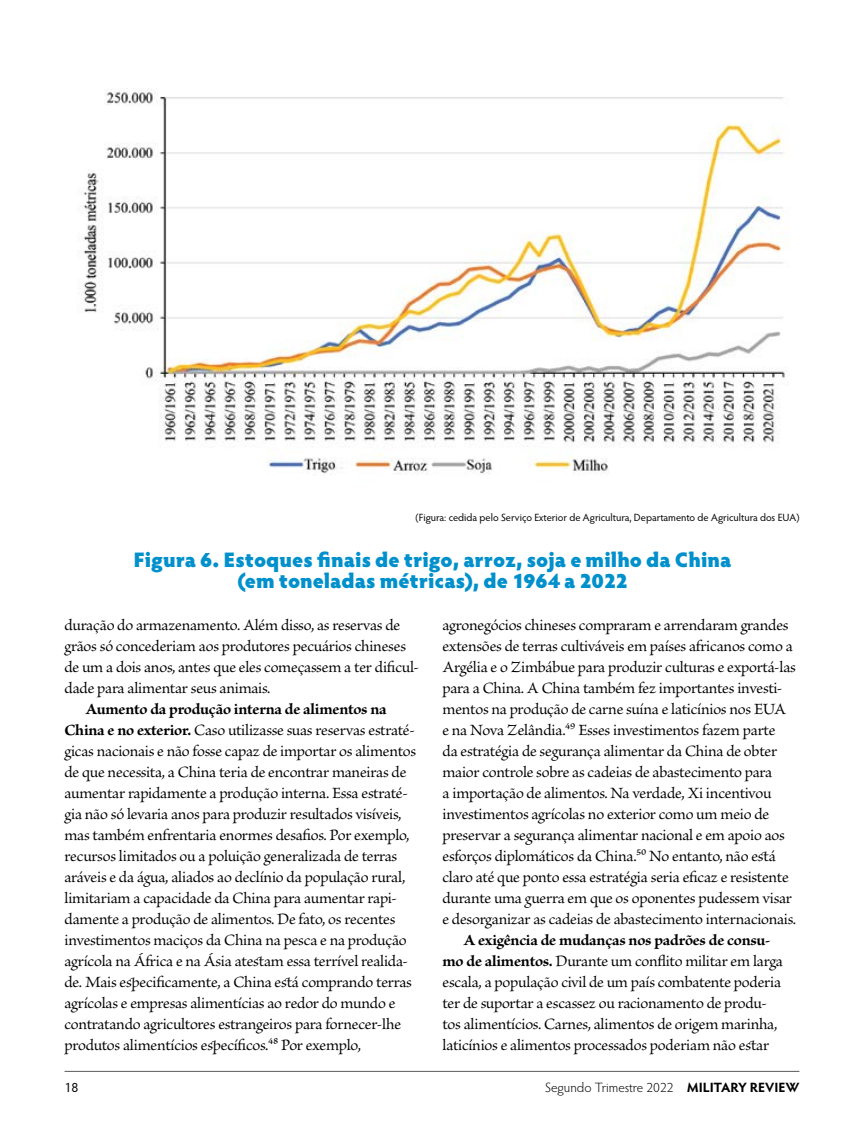
<style>
.page{position:relative;width:864px;height:1134px;background:#fff}
.page>*{position:absolute;margin:0;border:0;box-sizing:border-box;transform-origin:0 0}
.figure-title{font:900 21px/21px "Hypatia Sans Pro";color:#0090cc;text-align:center}
.body{font:16.5px/21px "Brioso Pro";letter-spacing:-.015em;color:#000}
.t1{font:300 13.5px "Hypatia Sans Pro";color:#000}
.t2{font:13.5px "Hypatia Sans Pro";color:#000}
.photocredit{font:10.5px "Hypatia Sans Pro";color:#000}
.s1{font-weight:700}
</style>
<div class="page">
<hr style="left:65px;top:1071px;width:734px;height:1px;background:#58595b">
<img style="left:83px;top:88px;width:706px;height:387px">
<p class="photocredit" style="left:416px;top:510px;width:385px">(Figura: cedida pelo Serviço Exterior de Agricultura, Departamento de Agricultura dos EUA)</p>
<h4 class="figure-title" style="left:133px;top:548px;width:600px">Figura 6. Estoques finais de trigo, arroz, soja e milho da China (em toneladas métricas), de 1964 a 2022</h4>
<p class="body" style="left:64px;top:615px;width:356px">duração do armazenamento. Além disso, as reservas de grãos só concederiam aos produtores pecuários chineses de um a dois anos, antes que eles começassem a ter dificul&shy;dade para alimentar seus animais.</p>
<p class="body" style="left:64px;top:699px;width:353px;text-indent:21px"><span class="s1">Aumento da produção interna de alimentos na China e no exterior.</span> Caso utilizasse suas reservas estraté&shy;gicas nacionais e não fosse capaz de importar os alimentos de que necessita, a China teria de encontrar maneiras de aumentar rapidamente a produção interna. Essa estraté&shy;gia não só levaria anos para produzir resultados visíveis, mas também enfrentaria enormes desafios. Por exemplo, recursos limitados ou a poluição generalizada de terras aráveis e da água, aliados ao declínio da população rural, limitariam a capacidade da China para aumentar rapi&shy;damente a produção de alimentos. De fato, os recentes investimentos maciços da China na pesca e na produção agrícola na África e na Ásia atestam essa terrível realida&shy;de. Mais especificamente, a China está comprando terras agrícolas e empresas alimentícias ao redor do mundo e contratando agricultores estrangeiros para fornecer-lhe produtos alimentícios específicos.48 Por exemplo,</p>
<p class="body" style="left:442px;top:615px;width:355px">agronegócios chineses compraram e arrendaram grandes extensões de terras cultiváveis em países africanos como a Argélia e o Zimbábue para produzir culturas e exportá-las para a China. A China também fez importantes investi&shy;mentos na produção de carne suína e laticínios nos EUA e na Nova Zelândia.49 Esses investimentos fazem parte<br>da estratégia de segurança alimentar da China de obter maior controle sobre as cadeias de abastecimento para<br>a importação de alimentos. Na verdade, Xi incentivou investimentos agrícolas no exterior como um meio de preservar a segurança alimentar nacional e em apoio aos esforços diplomáticos da China.50 No entanto, não está claro até que ponto essa estratégia seria eficaz e resistente durante uma guerra em que os oponentes pudessem visar e desorganizar as cadeias de abastecimento internacionais.</p>
<p class="body" style="left:443px;top:930px;width:342px;text-indent:21px"><span class="s1">A exigência de mudanças nos padrões de consu&shy;mo de alimentos.</span> Durante um conflito militar em larga escala, a população civil de um país combatente poderia ter de suportar a escassez ou racionamento de produ&shy;tos alimentícios. Carnes, alimentos de origem marinha, laticínios e alimentos processados poderiam não estar</p>
<p class="t2" style="left:64px;top:1078px;width:15px">18</p>
<p class="t1" style="left:545px;top:1079px;width:256px">Segundo Trimestre 2022 <span class="s1">MILITARY REVIEW</span></p>
</div>
